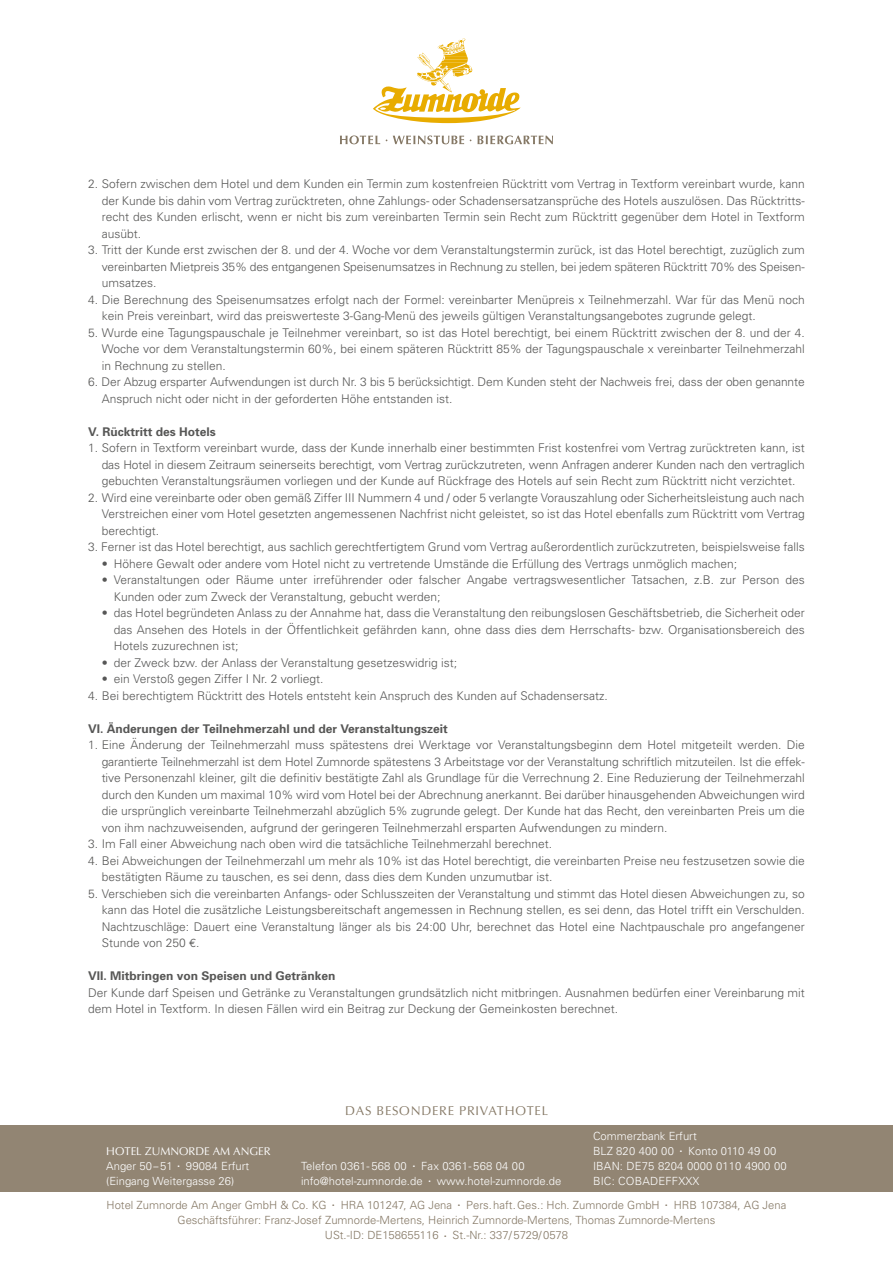
<style>
.page{position:relative;width:893px;height:1263px;background:#fff}
.page>*{position:absolute;margin:0;border:0;box-sizing:border-box;transform-origin:0 0}
.t1{font:12.75px "Optima";letter-spacing:.06em;color:#857865}
.t2{font:300 12px/16.5px "Univers";color:#575756;text-align:justify}
.t3{font:700 12px "Univers";color:#575756}
.t4{font:300 11.25px "Univers";color:#857865}
.t5{font:300 11.25px/15px "Univers";color:#fff}
.t6{font:11.25px "Optima";color:#fff}
.s1{font-family:"Euro Mono";font-weight:400}
.s2{font-size:10.5px}
</style>
<div class="page">
<div style="left:0;top:1125px;width:893px;height:67px;background:#928573"></div>
<svg style="left:373px;top:38px;width:148px;height:85px"></svg>
<svg style="left:340px;top:135px;width:213px;height:9px"></svg>
<p class="t2" style="left:102px;top:176px;width:705px;text-indent:-14px">2. Sofern zwischen dem Hotel und dem Kunden ein Termin zum kostenfreien Rücktritt vom Vertrag in Textform vereinbart wurde, kann der Kunde bis dahin vom Vertrag zurücktreten, ohne Zahlungs- oder Schadensersatzansprüche des Hotels auszulösen. Das Rücktritts&shy;recht des Kunden erlischt, wenn er nicht bis zum vereinbarten Termin sein Recht zum Rücktritt gegenüber dem Hotel in Textform ausübt.</p>
<p class="t2" style="left:102px;top:242px;width:704px;text-indent:-14px">3. Tritt der Kunde erst zwischen der 8. und der 4. Woche vor dem Veranstaltungstermin zurück, ist das Hotel berechtigt, zuzüglich zum vereinbarten Mietpreis 35% des entgangenen Speisenumsatzes in Rechnung zu stellen, bei jedem späteren Rücktritt 70% des Speisen&shy;umsatzes.</p>
<p class="t2" style="left:102px;top:291px;width:704px;text-indent:-14px">4. Die Berechnung des Speisenumsatzes erfolgt nach der Formel: vereinbarter Menüpreis x Teilnehmerzahl. War für das Menü noch kein Preis vereinbart, wird das preiswerteste 3-Gang-Menü des jeweils gültigen Veranstaltungsangebotes zugrunde gelegt.</p>
<p class="t2" style="left:102px;top:324px;width:705px;text-indent:-14px">5. Wurde eine Tagungspauschale je Teilnehmer vereinbart, so ist das Hotel berechtigt, bei einem Rücktritt zwischen der 8. und der 4.<br>Woche vor dem Veranstaltungstermin 60%, bei einem späteren Rücktritt 85% der Tagungspauschale x vereinbarter Teilnehmerzahl in Rechnung zu stellen.</p>
<p class="t2" style="left:102px;top:374px;width:704px;text-indent:-14px">6. Der Abzug ersparter Aufwendungen ist durch Nr. 3 bis 5 berücksichtigt. Dem Kunden steht der Nachweis frei, dass der oben genannte<br>Anspruch nicht oder nicht in der geforderten Höhe entstanden ist.</p>
<p class="t3" style="left:88px;top:424px;width:129px">V. Rücktritt des Hotels</p>
<p class="t2" style="left:102px;top:440px;width:705px;text-indent:-14px">1. Sofern in Textform vereinbart wurde, dass der Kunde innerhalb einer bestimmten Frist kostenfrei vom Vertrag zurücktreten kann, ist das Hotel in diesem Zeitraum seinerseits berechtigt, vom Vertrag zurückzutreten, wenn Anfragen anderer Kunden nach den vertraglich gebuchten Veranstaltungsräumen vorliegen und der Kunde auf Rückfrage des Hotels auf sein Recht zum Rücktritt nicht verzichtet.</p>
<p class="t2" style="left:102px;top:489px;width:705px;text-indent:-14px">2. Wird eine vereinbarte oder oben gemäß Ziffer III Nummern 4 und / oder 5 verlangte Vorauszahlung oder Sicherheitsleistung auch nach Verstreichen einer vom Hotel gesetzten angemessenen Nachfrist nicht geleistet, so ist das Hotel ebenfalls zum Rücktritt vom Vertrag berechtigt.</p>
<p class="t2" style="left:88px;top:539px;width:718px">3. Ferner ist das Hotel berechtigt, aus sachlich gerechtfertigtem Grund vom Vertrag außerordentlich zurückzutreten, beispielsweise falls</p>
<p class="t2" style="left:102px;top:555px;width:637px">• Höhere Gewalt oder andere vom Hotel nicht zu vertretende Umstände die Erfüllung des Vertrags unmöglich machen;</p>
<p class="t2" style="left:114px;top:572px;width:692px;text-indent:-12px">• Veranstaltungen oder Räume unter irreführender oder falscher Angabe vertragswesentlicher Tatsachen, z.B. zur Person des<br>Kunden oder zum Zweck der Veranstaltung, gebucht werden;</p>
<p class="t2" style="left:114px;top:605px;width:692px;text-indent:-12px">• das Hotel begründeten Anlass zu der Annahme hat, dass die Veranstaltung den reibungslosen Geschäftsbetrieb, die Sicherheit oder das Ansehen des Hotels in der Öffentlichkeit gefährden kann, ohne dass dies dem Herrschafts- bzw. Organisationsbereich des Hotels zuzurechnen ist;</p>
<p class="t2" style="left:102px;top:654px;width:357px">• der Zweck bzw. der Anlass der Veranstaltung gesetzeswidrig ist;</p>
<p class="t2" style="left:102px;top:671px;width:223px">• ein Verstoß gegen Ziffer I Nr. 2 vorliegt.</p>
<p class="t2" style="left:88px;top:687px;width:521px">4. Bei berechtigtem Rücktritt des Hotels entsteht kein Anspruch des Kunden auf Schadensersatz.</p>
<p class="t3" style="left:88px;top:721px;width:361px">VI. Änderungen der Teilnehmerzahl und der Veranstaltungszeit</p>
<p class="t2" style="left:102px;top:737px;width:705px;text-indent:-14px">1. Eine Änderung der Teilnehmerzahl muss spätestens drei Werktage vor Veranstaltungsbeginn dem Hotel mitgeteilt werden. Die garantierte Teilnehmerzahl ist dem Hotel Zumnorde spätestens 3 Arbeitstage vor der Veranstaltung schriftlich mitzuteilen. Ist die effek&shy;tive Personenzahl kleiner, gilt die definitiv bestätigte Zahl als Grundlage für die Verrechnung 2. Eine Reduzierung der Teilnehmerzahl durch den Kunden um maximal 10% wird vom Hotel bei der Abrechnung anerkannt. Bei darüber hinausgehenden Abweichungen wird die ursprünglich vereinbarte Teilnehmerzahl abzüglich 5% zugrunde gelegt. Der Kunde hat das Recht, den vereinbarten Preis um die von ihm nachzuweisenden, aufgrund der geringeren Teilnehmerzahl ersparten Aufwendungen zu mindern.</p>
<p class="t2" style="left:88px;top:836px;width:465px">3. Im Fall einer Abweichung nach oben wird die tatsächliche Teilnehmerzahl berechnet.</p>
<p class="t2" style="left:102px;top:852px;width:704px;text-indent:-14px">4. Bei Abweichungen der Teilnehmerzahl um mehr als 10% ist das Hotel berechtigt, die vereinbarten Preise neu festzusetzen sowie die bestätigten Räume zu tauschen, es sei denn, dass dies dem Kunden unzumutbar ist.</p>
<p class="t2" style="left:102px;top:885px;width:705px;text-indent:-14px">5. Verschieben sich die vereinbarten Anfangs- oder Schlusszeiten der Veranstaltung und stimmt das Hotel diesen Abweichungen zu, so kann das Hotel die zusätzliche Leistungsbereitschaft angemessen in Rechnung stellen, es sei denn, das Hotel trifft ein Verschulden.<br>Nachtzuschläge: Dauert eine Veranstaltung länger als bis 24:00 Uhr, berechnet das Hotel eine Nachtpauschale pro angefangener Stunde von 250 <span class="s1">€</span>.</p>
<p class="t3" style="left:88px;top:969px;width:249px">VII. Mitbringen von Speisen und Getränken</p>
<p class="t2" style="left:88px;top:984px;width:718px">Der Kunde darf Speisen und Getränke zu Veranstaltungen grundsätzlich nicht mitbringen. Ausnahmen bedürfen einer Vereinbarung mit dem Hotel in Textform. In diesen Fällen wird ein Beitrag zur Deckung der Gemeinkosten berechnet.</p>
<p class="t1" style="left:345px;top:1104px;width:205px">DAS BESONDERE PRIVATHOTEL</p>
<p class="t6" style="left:106px;top:1144px;width:166px">HOTEL ZUMNORDE AM ANGER</p>
<p class="t5" style="left:106px;top:1158px;width:68px">Anger 50 – 51</p>
<p class="t5" style="left:106px;top:1158px;width:145px;text-indent:72px">● 99084 Erfurt (Eingang Weitergasse 26)</p>
<p class="t5" style="left:301px;top:1158px;width:107px">Telefon 0361- 568 00</p>
<p class="t5" style="left:301px;top:1158px;width:225px;text-indent:112px">● Fax 0361- 568 04 00 info@hotel-zumnorde.de</p>
<p class="t5" style="left:429px;top:1173px;width:134px">● www.hotel-zumnorde.de</p>
<p class="t5" style="left:593px;top:1128px;width:105px">Commerzbank Erfurt<br>BLZ 820 400 00</p>
<p class="t5" style="left:593px;top:1143px;width:195px;text-indent:87px">● Konto 0110 49 00<br>IBAN: DE75 8204 0000 0110 4900 00<br>BIC: COBADEFFXXX</p>
<p class="t4" style="left:107px;top:1198px;width:222px">Hotel Zumnorde Am Anger GmbH &amp; Co. KG</p>
<p class="t4" style="left:333px;top:1198px;width:121px">● HRA 101247, AG Jena</p>
<p class="t4" style="left:458px;top:1198px;width:203px">● Pers.haft.Ges.: Hch. Zumnorde GmbH</p>
<p class="t4" style="left:666px;top:1198px;width:122px">● HRB 107384, AG Jena</p>
<p class="t4" style="left:178px;top:1213px;width:539px">Geschäftsführer: Franz-Josef Zumnorde-Mertens, Heinrich Zumnorde-Mertens<span class="s2">,</span> Thomas Zumnorde-Mertens</p>
<p class="t4" style="left:325px;top:1228px;width:115px">USt.-ID: DE158655116</p>
<p class="t4" style="left:444px;top:1228px;width:125px">● St.-Nr.: 337/5729/0578</p>
</div>
